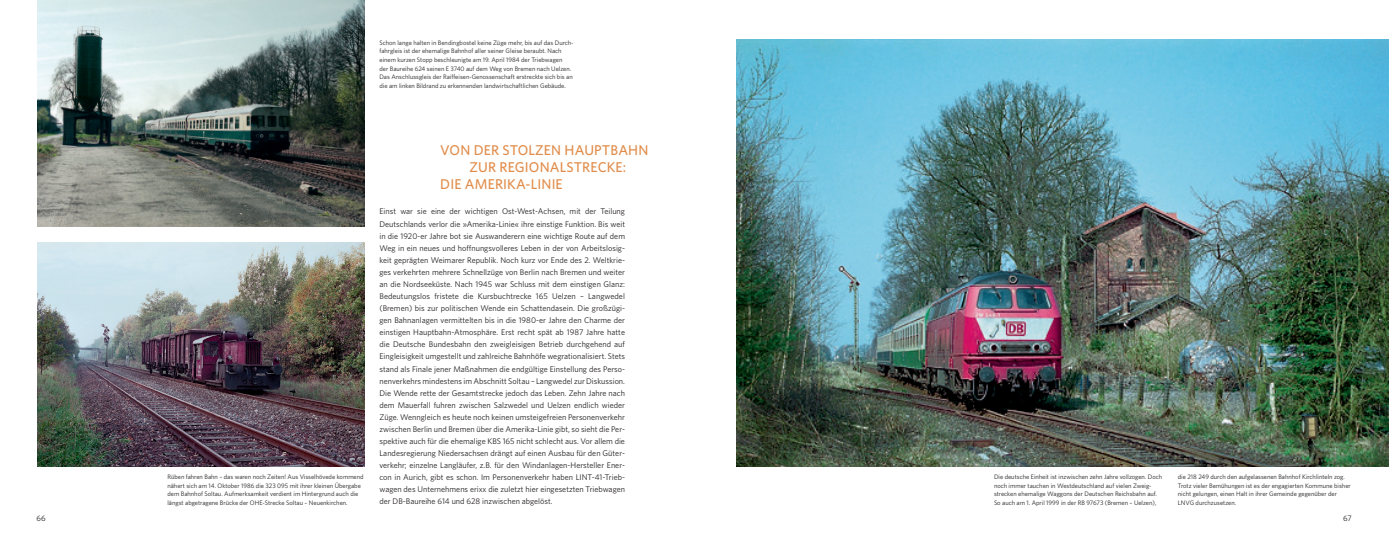
<style>
.page{position:relative;width:1389px;height:546px;background:#fff}
.page>*{position:absolute;margin:0;border:0;box-sizing:border-box;transform-origin:0 0}
.t1{font:500 14.17px/17px "Whitney";letter-spacing:.01em;color:#e18c4a}
.t2{font:8.22px/12.1px "Whitney";color:#231f20;text-align:justify}
.t3{font:8.05px "Whitney";color:#231f20}
.t4{font:6.48px/8.6px "Whitney";color:#231f20}
</style>
<div class="page">
<img style="left:37px;top:0;width:328px;height:226px">
<img style="left:37px;top:242px;width:328px;height:224px">
<img style="left:737px;top:40px;width:652px;height:426px">
<p class="t4" style="left:379px;top:38px;width:196px">Schon lange halten in Bendingbostel keine Züge mehr, bis auf das Durch&shy;fahrgleis ist der ehemalige Bahnhof aller seiner Gleise beraubt. Nach einem kurzen Stopp beschleunigte am 19. April 1984 der Triebwagen<br>der Baureihe 624 seinen E 3740 auf dem Weg von Bremen nach Uelzen.<br>Das Anschlussgleis der Raiffeisen-Genossenschaft erstreckte sich bis an die am linken Bildrand zu erkennenden landwirtschaftlichen Gebäude.</p>
<p class="t4" style="left:167px;top:472px;width:198px">Rüben fahren Bahn – das waren noch Zeiten! Aus Visselhövede kommend nähert sich am 14. Oktober 1986 die 323 095 mit ihrer kleinen Übergabe dem Bahnhof Soltau. Aufmerksamkeit verdient im Hintergrund auch die längst abgetragene Brücke der OHE-Strecke Soltau – Neuenkirchen.</p>
<p class="t1" style="left:440px;top:142px;width:210px">VON DER STOLZEN HAUPTBAHN</p>
<p class="t1" style="left:440px;top:159px;width:187px;text-indent:29px">ZUR REGIONALSTRECKE:<br>DIE AMERIKA-LINIE</p>
<p class="t2" style="left:379px;top:205px;width:247px">Einst war sie eine der wichtigen Ost-West-Achsen, mit der Teilung Deutschlands verlor die »Amerika-Linie« ihre einstige Funktion. Bis weit in die 1920-er Jahre bot sie Auswanderern eine wichtige Route auf dem Weg in ein neues und hoffnungsvolleres Leben in der von Arbeitslosig&shy;keit geprägten Weimarer Republik. Noch kurz vor Ende des 2. Weltkrie&shy;ges verkehrten mehrere Schnellzüge von Berlin nach Bremen und weiter an die Nordseeküste. Nach 1945 war Schluss mit dem einstigen Glanz:<br>Bedeutungslos fristete die Kursbuchtrecke 165 Uelzen – Langwedel (Bremen) bis zur politischen Wende ein Schattendasein. Die großzügi&shy;gen Bahnanlagen vermittelten bis in die 1980-er Jahre den Charme der einstigen Hauptbahn-Atmosphäre. Erst recht spät ab 1987 Jahre hatte die Deutsche Bundesbahn den zweigleisigen Betrieb durchgehend auf Eingleisigkeit umgestellt und zahlreiche Bahnhöfe wegrationalisiert. Stets stand als Finale jener Maßnahmen die endgültige Einstellung des Perso&shy;nenverkehrs mindestens im Abschnitt Soltau – Langwedel zur Diskussion.<br>Die Wende rette der Gesamtstrecke jedoch das Leben. Zehn Jahre nach dem Mauerfall fuhren zwischen Salzwedel und Uelzen endlich wieder Züge. Wenngleich es heute noch keinen umsteigefreien Personenverkehr zwischen Berlin und Bremen über die Amerika-Linie gibt, so sieht die Per&shy;spektive auch für die ehemalige KBS 165 nicht schlecht aus. Vor allem die Landesregierung Niedersachsen drängt auf einen Ausbau für den Güter&shy;verkehr; einzelne Langläufer, z.B. für den Windanlagen-Hersteller Ener&shy;con in Aurich, gibt es schon. Im Personenverkehr haben LINT-41-Trieb&shy;wagen des Unternehmens erixx die zuletzt hier eingesetzten Triebwagen der DB-Baureihe 614 und 628 inzwischen abgelöst.</p>
<p class="t4" style="left:994px;top:472px;width:170px">Die deutsche Einheit ist inzwischen zehn Jahre vollzogen. Doch noch immer tauchen in Westdeutschland auf vielen Zweig&shy;strecken ehemalige Waggons der Deutschen Reichsbahn auf.<br>So auch am 1. April 1999 in der RB 97673 (Bremen – Uelzen),</p>
<p class="t4" style="left:1178px;top:472px;width:174px">die 218 249 durch den aufgelassenen Bahnhof Kirchlinteln zog.<br>Trotz vieler Bemühungen ist es der engagierten Kommune bisher nicht gelungen, einen Halt in ihrer Gemeinde gegenüber der LNVG durchzusetzen.</p>
<p class="t3" style="left:37px;top:512px;width:11px">66</p>
<p class="t3" style="left:1343px;top:512px;width:10px">67</p>
</div>
